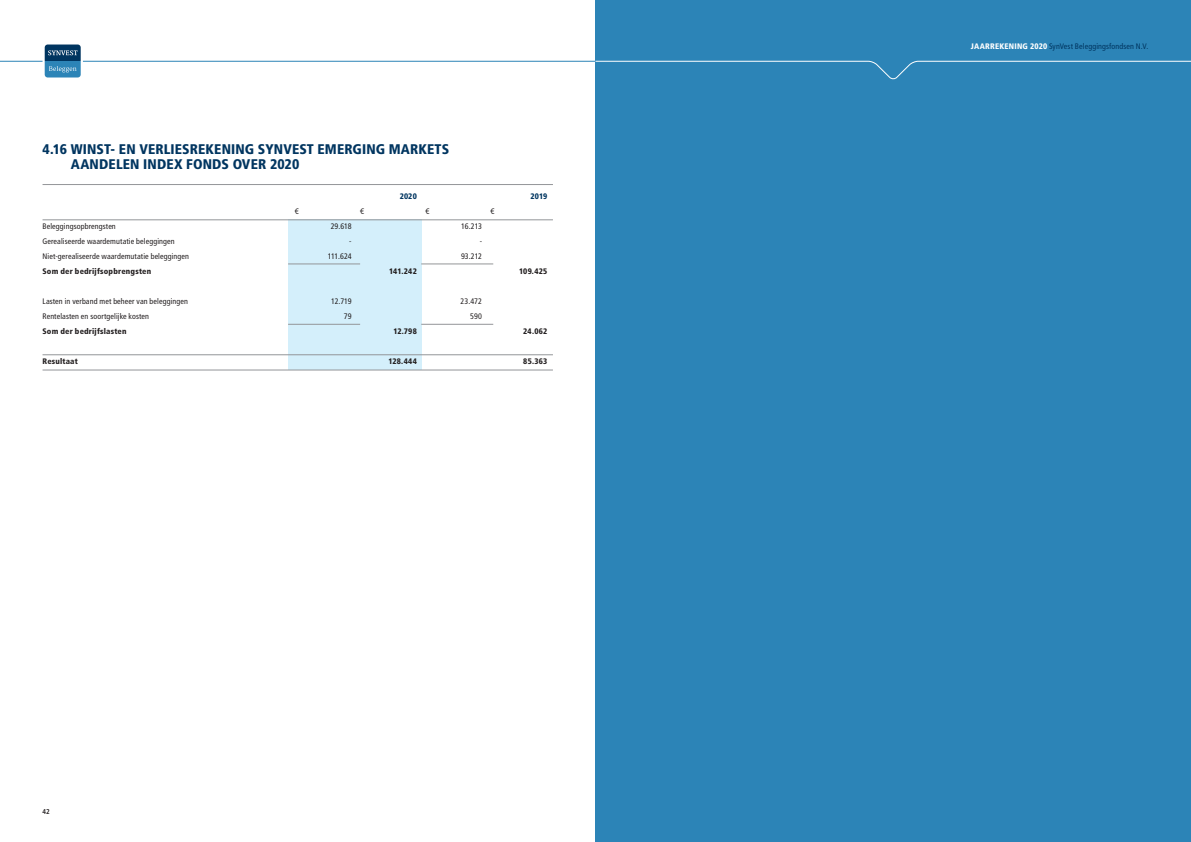
<style>
.page{position:relative;width:1191px;height:842px;background:#fff}
.page>*{position:absolute;margin:0;border:0;box-sizing:border-box;transform-origin:0 0}
.Broodtekst{font:900 condensed 14px/15px "Frutiger LT Std";letter-spacing:.01em;color:#003560}
.Broodtekst-2{font:condensed 8px "Frutiger LT Std";letter-spacing:.015em;color:#231f20}
.Broodtekst-3{font:900 condensed 8px "Frutiger LT Std";letter-spacing:.025em;color:#231f20}
.Broodtekst-4{font:condensed 8px "Frutiger LT Std";letter-spacing:.015em;color:#003560}
.Broodtekst-5{font:900 condensed 8px "Frutiger LT Std";letter-spacing:.02em;color:#003560}
.t1{font:700 condensed 7px "Frutiger LT Std";color:#231f20}
.s1{font-weight:900;color:#fff}
</style>
<div class="page">
<svg style="left:43px;top:42px;width:40px;height:38px"></svg>
<div style="left:288px;top:219px;width:133px;height:151px;background:#d4effb"></div>
<hr style="left:288px;top:324px;width:72px;height:1px;background:#939598">
<hr style="left:288px;top:264px;width:72px;height:1px;background:#939598">
<hr style="left:421px;top:324px;width:72px;height:1px;background:#939598">
<hr style="left:421px;top:264px;width:72px;height:1px;background:#939598">
<hr style="left:43px;top:355px;width:510px;height:1px;background:#939598">
<hr style="left:43px;top:370px;width:510px;height:1px;background:#939598">
<hr style="left:43px;top:220px;width:510px;height:1px;background:#939598">
<hr style="left:43px;top:184px;width:510px;height:1px;background:#939598">
<div style="left:596px;top:0;width:595px;height:842px;background:#2c84b7"></div>
<svg style="left:0;top:45px;width:1191px;height:35px"></svg>
<p class="Broodtekst" style="left:71px;top:142px;width:380px;text-indent:-28px">4.16 WINST- EN VERLIESREKENING SYNVEST EMERGING MARKETS<br>AANDELEN INDEX FONDS OVER 2020</p>
<p class="Broodtekst-2" style="left:43px;top:222px;width:75px">Beleggingsopbrengsten</p>
<p class="Broodtekst-2" style="left:43px;top:237px;width:134px">Gerealiseerde waardemutatie beleggingen</p>
<p class="Broodtekst-2" style="left:43px;top:252px;width:148px">Niet-gerealiseerde waardemutatie beleggingen</p>
<p class="Broodtekst-3" style="left:43px;top:266px;width:110px">Som der bedrijfsopbrengsten</p>
<p class="Broodtekst-2" style="left:43px;top:297px;width:147px">Lasten in verband met beheer van beleggingen</p>
<p class="Broodtekst-2" style="left:43px;top:312px;width:108px">Rentelasten en soortgelijke kosten</p>
<p class="Broodtekst-3" style="left:43px;top:326px;width:86px">Som der bedrijfslasten</p>
<p class="Broodtekst-3" style="left:43px;top:356px;width:37px">Resultaat</p>
<p class="Broodtekst-2" style="left:295px;top:207px;width:5px">€</p>
<p class="Broodtekst-2" style="left:331px;top:222px;width:22px">29.618</p>
<p class="Broodtekst-2" style="left:349px;top:237px;width:4px">-</p>
<p class="Broodtekst-2" style="left:328px;top:252px;width:25px">111.624</p>
<p class="Broodtekst-2" style="left:331px;top:297px;width:22px">12.719</p>
<p class="Broodtekst-2" style="left:344px;top:312px;width:9px">79</p>
<p class="Broodtekst-5" style="left:400px;top:191px;width:19px">2020</p>
<p class="Broodtekst-2" style="left:360px;top:207px;width:5px">€</p>
<p class="Broodtekst-2" style="left:425px;top:207px;width:5px">€</p>
<p class="Broodtekst-2" style="left:490px;top:207px;width:5px">€</p>
<p class="Broodtekst-3" style="left:389px;top:266px;width:29px">141.242</p>
<p class="Broodtekst-3" style="left:393px;top:326px;width:25px">12.798</p>
<p class="Broodtekst-3" style="left:388px;top:356px;width:30px">128.444</p>
<p class="Broodtekst-2" style="left:461px;top:222px;width:22px">16.213</p>
<p class="Broodtekst-2" style="left:480px;top:237px;width:4px">-</p>
<p class="Broodtekst-2" style="left:461px;top:252px;width:23px">93.212</p>
<p class="Broodtekst-2" style="left:460px;top:297px;width:23px">23.472</p>
<p class="Broodtekst-2" style="left:470px;top:312px;width:13px">590</p>
<p class="Broodtekst-5" style="left:530px;top:191px;width:18px">2019</p>
<p class="Broodtekst-3" style="left:519px;top:266px;width:30px">109.425</p>
<p class="Broodtekst-3" style="left:523px;top:326px;width:26px">24.062</p>
<p class="Broodtekst-3" style="left:523px;top:356px;width:25px">85.363</p>
<p class="t1" style="left:43px;top:807px;width:9px">42</p>
<p class="Broodtekst-4" style="left:971px;top:42px;width:179px"><span class="s1">JAARREKENING 2020</span> SynVest Beleggingsfondsen N.V.</p>
</div>
